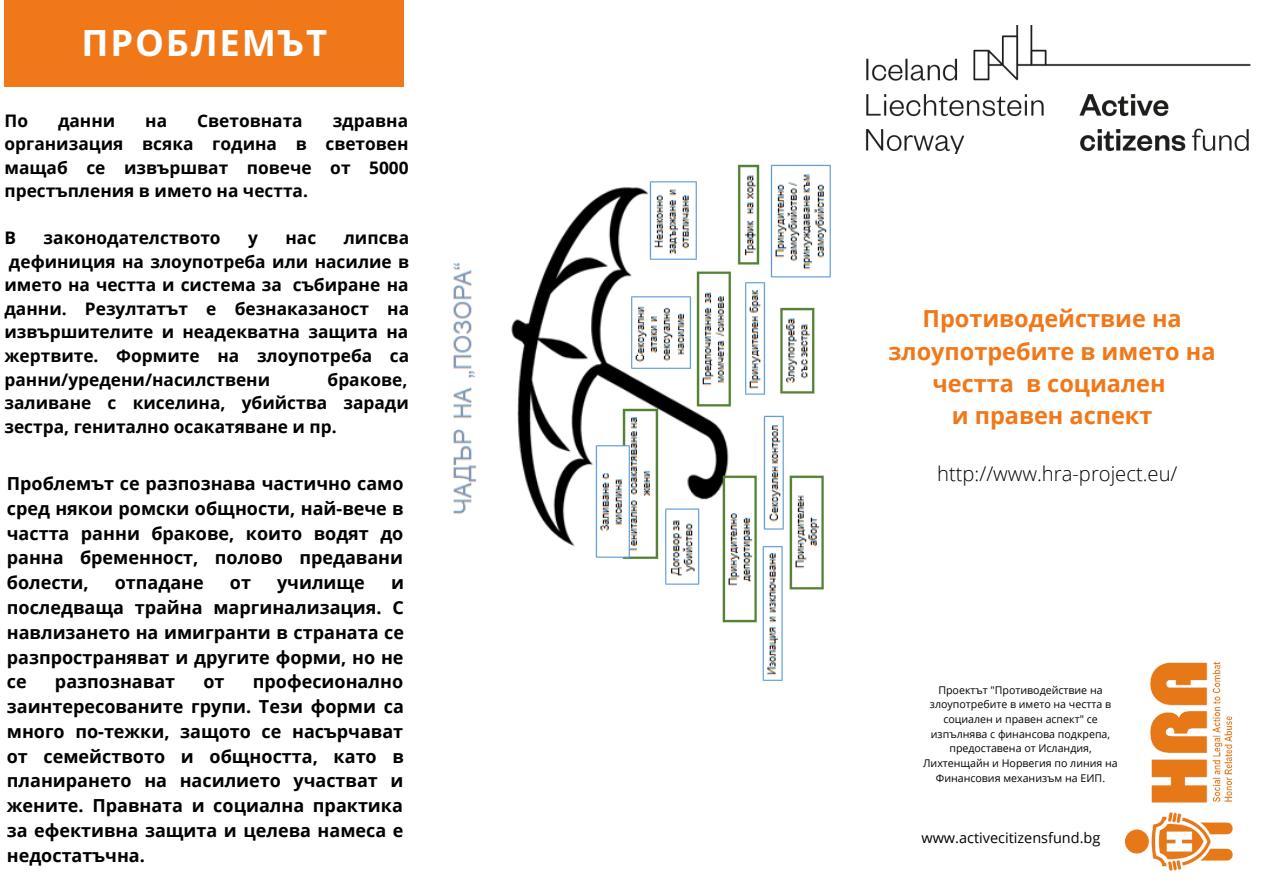
<style>
.page{position:relative;width:1263px;height:894px;background:#fff}
.page>*{position:absolute;margin:0;border:0;box-sizing:border-box;transform-origin:0 0}
.t1{font:700 36.3px "Noto Sans";letter-spacing:.05em;color:#fff}
.t2{font:700 23.55px/32.2px "Open Sans";color:#f07819;text-align:center}
.t3{font:300 20.25px "Open Sans";color:#000}
.t4{font:700 18px/24.8px "Open Sans";color:#000;text-align:justify}
.t5{font:700 17.25px/23.5px "Open Sans";color:#000;text-align:justify}
.t6{font:14.55px "Open Sans";color:#000}
.t7{font:10.65px/14.5px "Open Sans";color:#000;text-align:center}
.s1{color:#fff}
</style>
<div class="page">
<img style="left:865px;top:25px;width:385px;height:128px">
<img style="left:1126px;top:662px;width:106px;height:208px">
<img style="left:453px;top:164px;width:378px;height:517px">
<div style="left:4px;top:0;width:400px;height:87px;background:#f07819"></div>
<h1 class="t1" style="left:82px;top:17px;width:247px">ПРОБЛЕМЪТ</h1>
<p class="t5" style="left:4px;top:108px;width:25px">По</p>
<p class="t5" style="left:58px;top:108px;width:59px">данни</p>
<p class="t5" style="left:145px;top:108px;width:23px">на</p>
<p class="t5" style="left:197px;top:108px;width:107px">Световната</p>
<p class="t5" style="left:4px;top:108px;width:406px;text-indent:328px">здравна организация всяка година в световен мащаб се извършват повече от 5000 престъпления в името на честта.</p>
<p class="t5" style="left:4px;top:226px;width:13px">В</p>
<p class="t5" style="left:44px;top:226px;width:179px">законодателството</p>
<p class="t5" style="left:248px;top:226px;width:11px">у</p>
<p class="t5" style="left:286px;top:226px;width:32px">нас</p>
<p class="t5" style="left:4px;top:226px;width:406px;text-indent:339px">липсва дефиниция на злоупотреба или насилие в името на честта и система за събиране на данни. Резултатът е безнаказаност на извършителите и неадекватна защита на жертвите. Формите на злоупотреба са ранни/уредени/насилствени</p>
<p class="t5" style="left:4px;top:367px;width:406px;text-indent:323px">бракове, заливане с киселина, убийства заради зестра, генитално осакатяване и пр.<span class="s1">..</span></p>
<p class="t4" style="left:7px;top:470px;width:398px">Проблемът се разпознава частично само сред някои ромски общности, най-вече в частта ранни бракове, които водят до ранна бременност, полово предавани болести,</p>
<p class="t4" style="left:115px;top:569px;width:91px">отпадане</p>
<p class="t4" style="left:230px;top:569px;width:23px">от</p>
<p class="t4" style="left:277px;top:569px;width:89px">училище</p>
<p class="t4" style="left:7px;top:569px;width:399px;text-indent:384px">и последваща трайна маргинализация. С навлизането на имигранти в страната се разпространяват и другите форми, но не се</p>
<p class="t4" style="left:7px;top:668px;width:399px;text-indent:246px">професионално заинтересованите групи. Тези форми са много по-тежки, защото се насърчават от семейството и общността, като в планирането на насилието участват и жените. Правната и социална практика за ефективна защита и целева намеса е недостатъчна.</p>
<p class="t4" style="left:55px;top:668px;width:122px">разпознават</p>
<p class="t4" style="left:203px;top:668px;width:23px">от</p>
<h2 class="t2" style="left:889px;top:302px;width:328px">Противодействие на злоупотребите в името на честта в социален<br>и правен аспект</h2>
<p class="t3" style="left:937px;top:459px;width:242px">http://www.hra-project.eu/</p>
<p class="t7" style="left:923px;top:682px;width:196px">Проектът "Противодействие на злоупотребите в името на честта в социален и правен аспект" се изпълнява с финансова подкрепа, предоставена от Исландия,<br>Лихтенщайн и Норвегия по линия на<br>Финансовия механизъм на ЕИП.</p>
<p class="t6" style="left:921px;top:826px;width:180px">www.activecitizensfund.bg</p>
</div>
